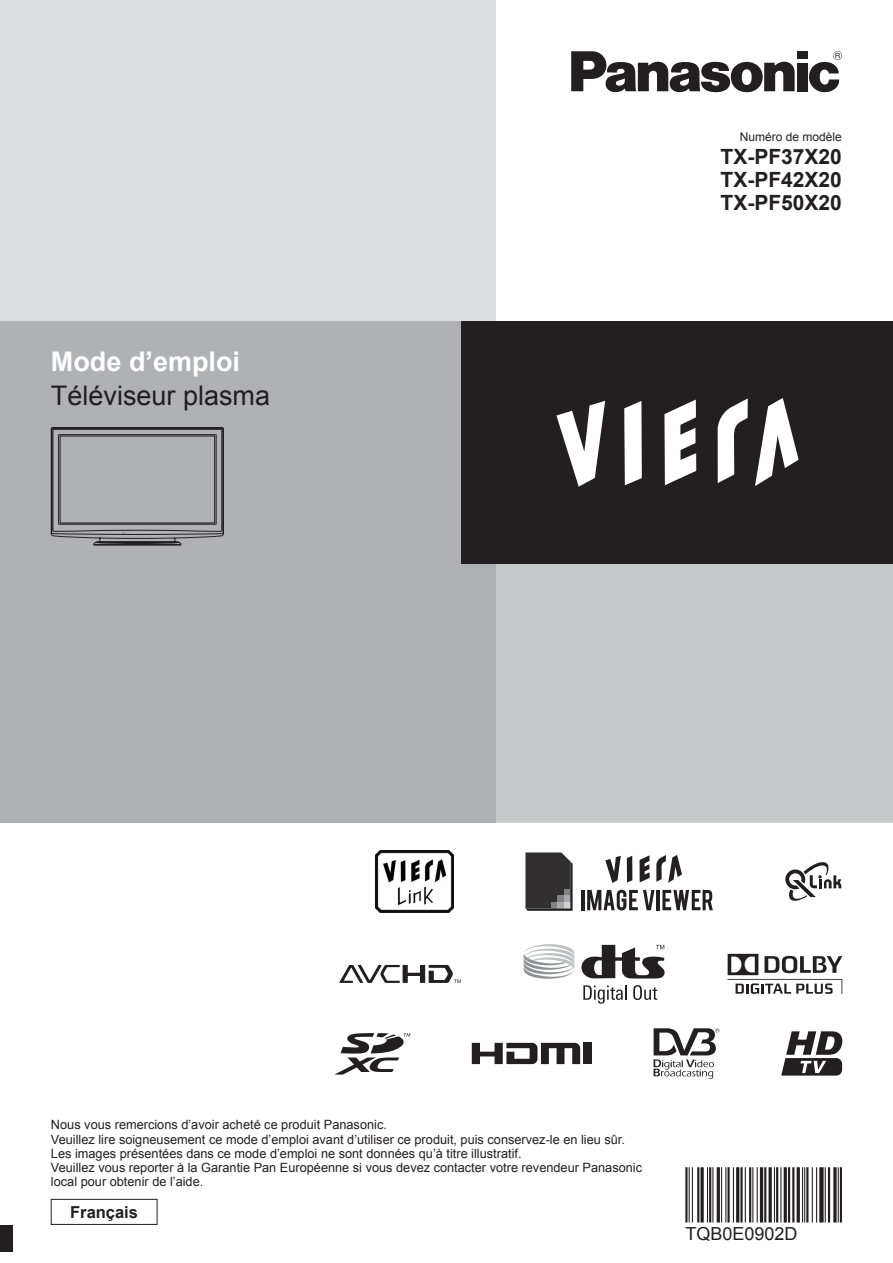
<style>
.page{position:relative;width:893px;height:1263px;background:#fff}
.page>*{position:absolute;margin:0;border:0;box-sizing:border-box;transform-origin:0 0}
.t1{font:27px "Arial";color:#231f20}
.t2{font:700 27px "Arial";color:#fff}
.t3{font:700 21px/23.1px "Arial";color:#231f20;text-align:justify}
.t4{font:18px "Arial";color:#231f20}
.t5{font:700 16.5px "Arial";color:#231f20}
.t6{font:12.75px/14.2px "Arial";color:#231f20}
.t7{font:12px "Arial";color:#231f20}
</style>
<div class="page">
<div style="left:0;top:0;width:495px;height:823px;background:#dcdddf"></div>
<div style="left:495px;top:564px;width:398px;height:259px;background:#c7c8ca"></div>
<div style="left:0;top:321px;width:495px;height:502px;background:#b0b1b5"></div>
<div style="left:797px;top:51px;width:10px;height:8px;background:#231f20"></div>
<div style="left:797px;top:63px;width:10px;height:28px;background:#231f20"></div>
<svg style="left:571px;top:51px;width:224px;height:41px"></svg>
<svg style="left:809px;top:51px;width:33px;height:41px"></svg>
<svg style="left:727px;top:954px;width:115px;height:40px"></svg>
<svg style="left:785px;top:862px;width:56px;height:39px"></svg>
<div style="left:584px;top:1043px;width:8px;height:21px;background:#231f20"></div>
<svg style="left:472px;top:1043px;width:108px;height:21px"></svg>
<svg style="left:339px;top:965px;width:122px;height:18px"></svg>
<hr style="left:581px;top:890px;width:3px;height:20px;background:#231f20">
<svg style="left:587px;top:890px;width:67px;height:21px"></svg>
<hr style="left:657px;top:890px;width:3px;height:20px;background:#231f20">
<svg style="left:662px;top:890px;width:51px;height:20px"></svg>
<svg style="left:639px;top:855px;width:11px;height:27px"></svg>
<svg style="left:627px;top:856px;width:5px;height:27px"></svg>
<svg style="left:656px;top:855px;width:26px;height:28px"></svg>
<svg style="left:605px;top:856px;width:16px;height:27px"></svg>
<svg style="left:525px;top:852px;width:47px;height:59px;background:#434243"></svg>
<img style="left:376px;top:851px;width:78px;height:62px">
<svg style="left:524px;top:944px;width:50px;height:35px"></svg>
<svg style="left:583px;top:985px;width:44px;height:19px"></svg>
<svg style="left:633px;top:985px;width:24px;height:15px"></svg>
<svg style="left:581px;top:945px;width:83px;height:34px"></svg>
<svg style="left:653px;top:1028px;width:66px;height:51px"></svg>
<svg style="left:334px;top:1033px;width:76px;height:42px"></svg>
<svg style="left:781px;top:1031px;width:61px;height:45px"></svg>
<svg style="left:687px;top:1167px;width:153px;height:56px"></svg>
<hr style="left:685px;top:1167px;width:2px;height:56px;background:#231f20">
<hr style="left:688px;top:1167px;width:2px;height:56px;background:#231f20">
<hr style="left:692px;top:1167px;width:1px;height:56px;background:#231f20">
<hr style="left:697px;top:1167px;width:2px;height:56px;background:#231f20">
<svg style="left:700px;top:1167px;width:4px;height:56px"></svg>
<hr style="left:707px;top:1167px;width:1px;height:56px;background:#231f20">
<hr style="left:709px;top:1167px;width:2px;height:56px;background:#231f20">
<hr style="left:712px;top:1167px;width:1px;height:56px;background:#231f20">
<hr style="left:717px;top:1167px;width:3px;height:56px;background:#231f20">
<hr style="left:721px;top:1167px;width:1px;height:56px;background:#231f20">
<hr style="left:725px;top:1167px;width:1px;height:56px;background:#231f20">
<hr style="left:727px;top:1167px;width:3px;height:56px;background:#231f20">
<hr style="left:733px;top:1167px;width:1px;height:56px;background:#231f20">
<hr style="left:736px;top:1167px;width:3px;height:56px;background:#231f20">
<hr style="left:740px;top:1167px;width:2px;height:56px;background:#231f20">
<hr style="left:745px;top:1167px;width:1px;height:56px;background:#231f20">
<hr style="left:749px;top:1167px;width:2px;height:56px;background:#231f20">
<hr style="left:752px;top:1167px;width:1px;height:56px;background:#231f20">
<hr style="left:757px;top:1167px;width:1px;height:56px;background:#231f20">
<hr style="left:760px;top:1167px;width:3px;height:56px;background:#231f20">
<hr style="left:764px;top:1167px;width:2px;height:56px;background:#231f20">
<svg style="left:768px;top:1167px;width:4px;height:56px"></svg>
<hr style="left:774px;top:1167px;width:1px;height:56px;background:#231f20">
<hr style="left:776px;top:1167px;width:2px;height:56px;background:#231f20">
<hr style="left:780px;top:1167px;width:1px;height:56px;background:#231f20">
<hr style="left:784px;top:1167px;width:3px;height:56px;background:#231f20">
<hr style="left:788px;top:1167px;width:2px;height:56px;background:#231f20">
<hr style="left:792px;top:1167px;width:2px;height:56px;background:#231f20">
<svg style="left:796px;top:1167px;width:4px;height:56px"></svg>
<hr style="left:802px;top:1167px;width:1px;height:56px;background:#231f20">
<hr style="left:804px;top:1167px;width:1px;height:56px;background:#231f20">
<hr style="left:806px;top:1167px;width:2px;height:56px;background:#231f20">
<hr style="left:812px;top:1167px;width:1px;height:56px;background:#231f20">
<hr style="left:816px;top:1167px;width:1px;height:56px;background:#231f20">
<svg style="left:819px;top:1167px;width:4px;height:56px"></svg>
<hr style="left:825px;top:1167px;width:1px;height:56px;background:#231f20">
<hr style="left:828px;top:1167px;width:2px;height:56px;background:#231f20">
<hr style="left:833px;top:1167px;width:3px;height:56px;background:#231f20">
<hr style="left:838px;top:1167px;width:1px;height:56px;background:#231f20">
<hr style="left:840px;top:1167px;width:2px;height:56px;background:#231f20">
<svg style="left:51px;top:427px;width:173px;height:118px"></svg>
<hr style="left:94px;top:544px;width:87px;height:1px;background:#231f20">
<div style="left:461px;top:321px;width:432px;height:243px;background:#231f20"></div>
<svg style="left:664px;top:400px;width:32px;height:85px"></svg>
<svg style="left:624px;top:401px;width:18px;height:84px;background:#e2e2e2"></svg>
<svg style="left:755px;top:398px;width:43px;height:88px"></svg>
<svg style="left:718px;top:398px;width:30px;height:85px"></svg>
<svg style="left:556px;top:401px;width:49px;height:86px"></svg>
<div style="left:51px;top:1199px;width:106px;height:26px;border:1px solid #231f20"></div>
<div style="left:0;top:1225px;width:13px;height:27px;background:#231f20"></div>
<h1 class="t2" style="left:51px;top:346px;width:191px">Mode d’emploi</h1>
<h1 class="t1" style="left:51px;top:381px;width:221px">Téléviseur plasma</h1>
<p class="t7" style="left:740px;top:130px;width:104px">Numéro de modèle</p>
<h2 class="t3" style="left:720px;top:145px;width:123px">TX-PF37X20<br>TX-PF42X20<br>TX-PF50X20</h2>
<p class="t6" style="left:51px;top:1118px;width:593px">Nous vous remercions d’avoir acheté ce produit Panasonic.<br>Veuillez lire soigneusement ce mode d’emploi avant d’utiliser ce produit, puis conservez-le en lieu sûr.<br>Les images présentées dans ce mode d’emploi ne sont données qu’à titre illustratif.<br>Veuillez vous reporter à la Garantie Pan Européenne si vous devez contacter votre revendeur Panasonic local pour obtenir de l’aide.</p>
<p class="t5" style="left:70px;top:1203px;width:69px">Français</p>
<h3 class="t4" style="left:685px;top:1223px;width:114px">TQB0E0902D</h3>
</div>
